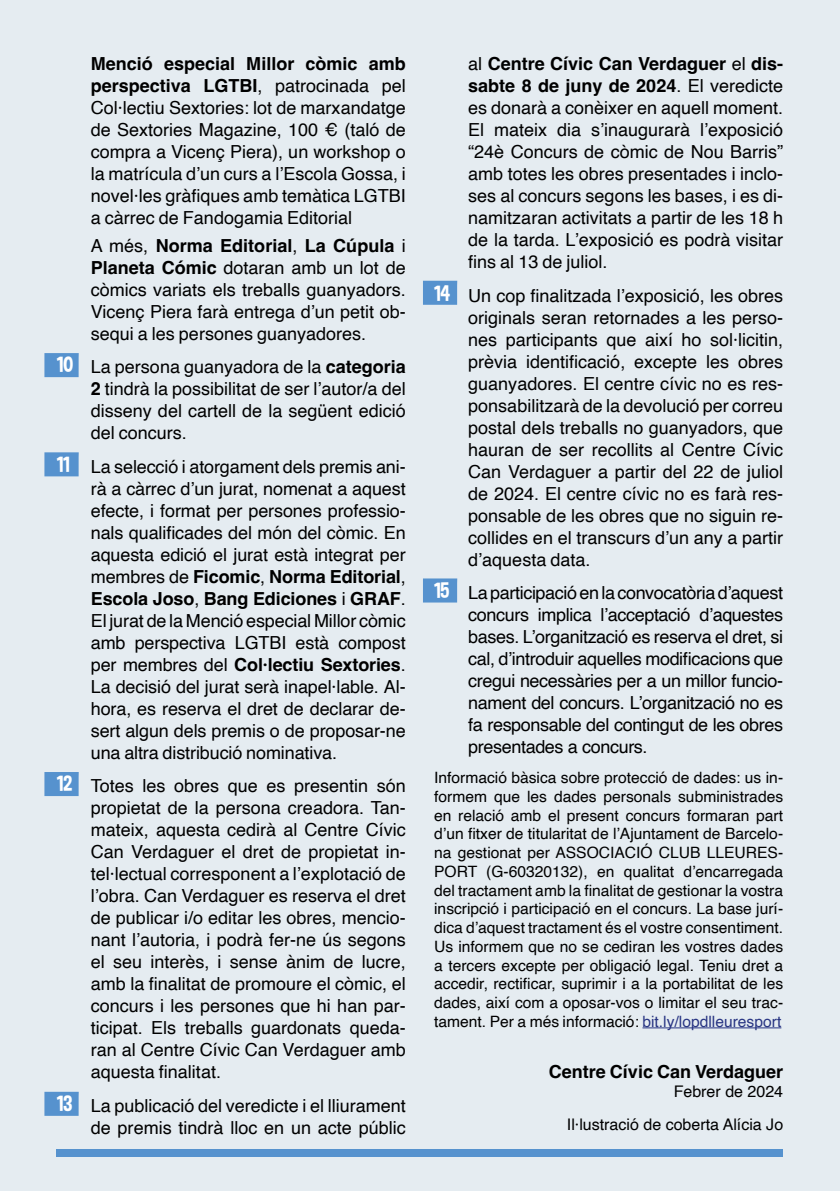
<style>
.page{position:relative;width:840px;height:1191px;background:#fff}
.page>*{position:absolute;margin:0;border:0;box-sizing:border-box;transform-origin:0 0}
.t1{font:18px/22px "Helvetica";color:#000;text-align:justify}
.t2{font:700 18px "Helvetica";color:#000}
.t3{font:16px/33.4px "Helvetica";color:#000;text-align:right}
.t4{font:15.6px/18.8px "Helvetica";color:#000;text-align:justify}
.s1{font-weight:700}
.s2{font-family:"Dimbo";font-size:22px;color:#fff}
.s3{color:#283583}
</style>
<div class="page">
<div style="left:0;top:0;width:839px;height:1191px;background:#e5ecf1"></div>
<svg style="left:44px;top:353px;width:35px;height:24px"></svg>
<svg style="left:44px;top:452px;width:35px;height:24px"></svg>
<svg style="left:44px;top:772px;width:35px;height:24px"></svg>
<svg style="left:44px;top:1091px;width:35px;height:24px"></svg>
<svg style="left:423px;top:281px;width:34px;height:24px"></svg>
<svg style="left:423px;top:578px;width:34px;height:24px"></svg>
<hr style="left:642px;top:1027px;width:139px;height:1px;background:#283583">
<div style="left:57px;top:1150px;width:725px;height:7px;background:#5692ce"></div>
<p class="t1" style="left:91px;top:53px;width:316px"><span class="s1">Menció especial Millor còmic amb perspectiva LGTBI</span>, patrocinada pel Col·lectiu Sextories: lot de marxandatge de Sextories Magazine, 100 € (taló de compra a Vicenç Piera), un workshop o la matrícula d’un curs a l’Escola Gossa, i novel·les gràfiques amb temàtica LGTBI a càrrec de Fandogamia Editorial</p>
<p class="t1" style="left:91px;top:235px;width:316px">A més, <span class="s1">Norma Editorial</span>, <span class="s1">La Cúpula</span> i <span class="s1">Planeta Cómic</span> dotaran amb un lot de còmics variats els treballs guanyadors.<br>Vicenç Piera farà entrega d’un petit ob&shy;sequi a les persones guanyadores.</p>
<p class="t1" style="left:91px;top:356px;width:316px;text-indent:-34px"><span class="s2">10</span> La persona guanyadora de la <span class="s1">categoria 2</span> tindrà la possibilitat de ser l’autor/a del disseny del cartell de la següent edició del concurs.</p>
<p class="t1" style="left:91px;top:456px;width:316px;text-indent:-34px"><span class="s2">11</span> La selecció i atorgament dels premis ani&shy;rà a càrrec d’un jurat, nomenat a aquest efecte, i format per persones professio&shy;nals qualificades del món del còmic. En aquesta edició el jurat està integrat per membres de <span class="s1">Ficomic</span>, <span class="s1">Norma Editorial</span>, <span class="s1">Escola Joso</span>, <span class="s1">Bang Ediciones</span> i <span class="s1">GRAF</span>.<br>El jurat de la Menció especial Millor còmic amb perspectiva LGTBI està compost per membres del <span class="s1">Col·lectiu Sextories</span>.<br>La decisió del jurat serà inapel·lable. Al&shy;hora, es reserva el dret de declarar de&shy;sert algun dels premis o de proposar-ne una altra distribució nominativa.</p>
<p class="t1" style="left:91px;top:775px;width:316px;text-indent:-34px"><span class="s2">12</span> Totes les obres que es presentin són propietat de la persona creadora. Tan&shy;mateix, aquesta cedirà al Centre Cívic Can Verdaguer el dret de propietat in&shy;tel·lectual corresponent a l’explotació de l’obra. Can Verdaguer es reserva el dret de publicar i/o editar les obres, mencio&shy;nant l’autoria, i podrà fer-ne ús segons el seu interès, i sense ànim de lucre, amb la finalitat de promoure el còmic, el concurs i les persones que hi han par&shy;ticipat. Els treballs guardonats queda&shy;ran al Centre Cívic Can Verdaguer amb aquesta finalitat.</p>
<p class="t1" style="left:57px;top:1094px;width:350px;text-align:right"><span class="s2">13</span> La publicació del veredicte i el lliurament de premis tindrà lloc en un acte públic</p>
<p class="t1" style="left:468px;top:53px;width:316px">al <span class="s1">Centre Cívic Can Verdaguer</span> el <span class="s1">dis&shy;sabte 8 de juny de 2024</span>. El veredicte es donarà a conèixer en aquell moment.<br>El mateix dia s’inaugurarà l’exposició “24è Concurs de còmic de Nou Barris” amb totes les obres presentades i inclo&shy;ses al concurs segons les bases, i es di&shy;namitzaran activitats a partir de les 18 h de la tarda. L’exposició es podrà visitar fins al 13 de juliol.</p>
<p class="t1" style="left:468px;top:285px;width:316px;text-indent:-34px"><span class="s2">14</span> Un cop finalitzada l’exposició, les obres originals seran retornades a les perso&shy;nes participants que així ho sol·licitin, prèvia identificació, excepte les obres guanyadores. El centre cívic no es res&shy;ponsabilitzarà de la devolució per correu postal dels treballs no guanyadors, que hauran de ser recollits al Centre Cívic Can Verdaguer a partir del 22 de juliol de 2024. El centre cívic no es farà res&shy;ponsable de les obres que no siguin re&shy;collides en el transcurs d’un any a partir d’aquesta data.</p>
<p class="t1" style="left:468px;top:582px;width:316px;text-indent:-34px"><span class="s2">15</span> La participació en la convocatòria d’aquest concurs implica l’acceptació d’aquestes bases. L’organització es reserva el dret, si cal, d’introduir aquelles modificacions que cregui necessàries per a un millor funcio&shy;nament del concurs. L’organització no es fa responsable del contingut de les obres presentades a concurs.</p>
<p class="t4" style="left:434px;top:769px;width:350px">Informació bàsica sobre protecció de dades: us in&shy;formem que les dades personals subministrades en relació amb el present concurs formaran part d’un fitxer de titularitat de l’Ajuntament de Barcelo&shy;na gestionat per ASSOCIACIÓ CLUB LLEURES-PORT (G-60320132), en qualitat d’encarregada del tractament amb la finalitat de gestionar la vostra inscripció i participació en el concurs. La base jurí&shy;dica d’aquest tractament és el vostre consentiment.<br>Us informem que no se cediran les vostres dades a tercers excepte per obligació legal. Teniu dret a accedir, rectificar, suprimir i a la portabilitat de les dades, així com a oposar-vos o limitar el seu trac&shy;tament. Per a més informació: <span class="s3">bit.ly/lopdlleuresport</span></p>
<p class="t2" style="left:548px;top:1060px;width:236px">Centre Cívic Can Verdaguer</p>
<p class="t3" style="left:566px;top:1074px;width:218px">Febrer de 2024<br>Il·lustració de coberta Alícia Jo</p>
</div>
